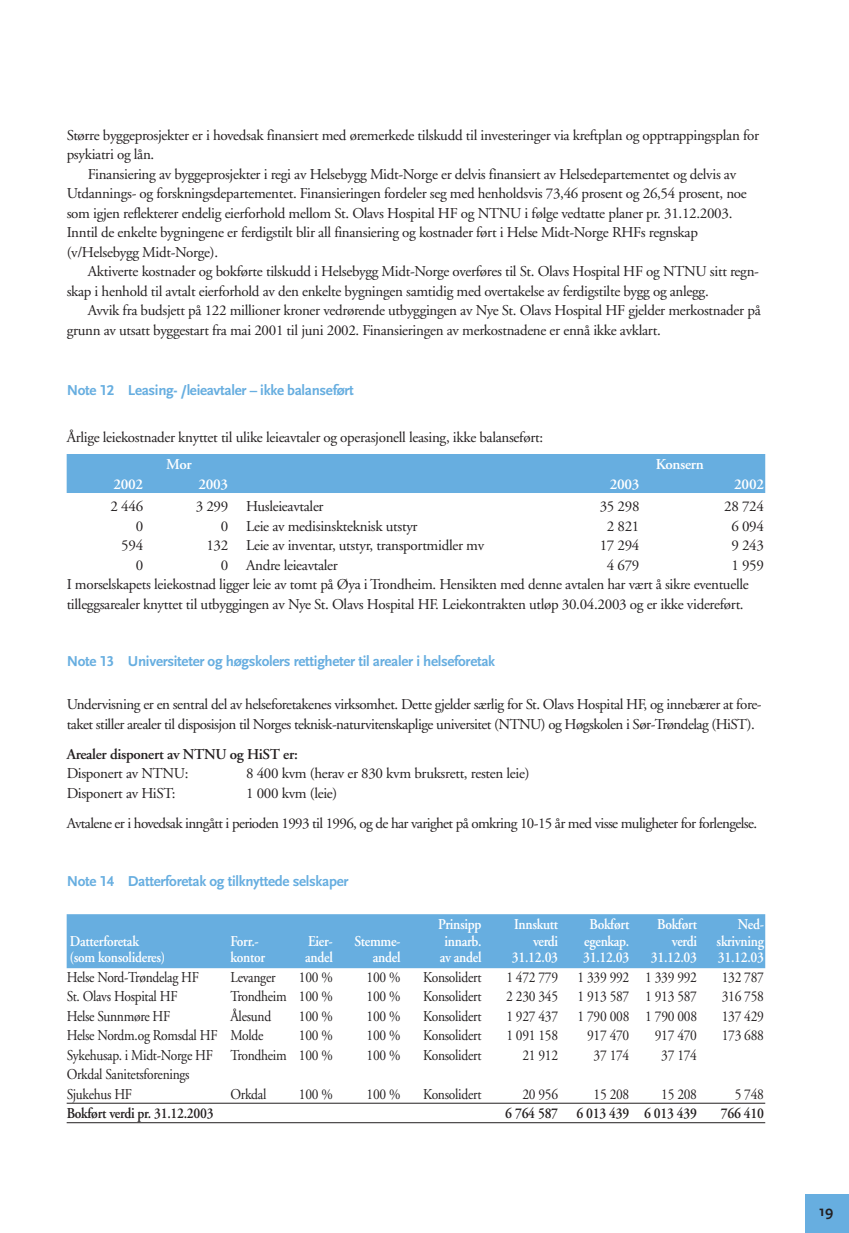
<style>
.page{position:relative;width:849px;height:1233px;background:#fff}
.page>*{position:absolute;margin:0;border:0;box-sizing:border-box;transform-origin:0 0}
.t1{font:15px/19.5px "Adobe Garamond";letter-spacing:-.02em;color:#231f20}
.t2{font:15px/19.5px "Adobe Garamond";letter-spacing:-.02em;color:#231f20;scale:.9 1}
.t3{font:600 15px "Adobe Garamond";letter-spacing:-.02em;color:#fff;scale:.9 1}
.t4{font:700 15px "Scala Sans LF";letter-spacing:-.02em;color:#67aee0}
.t5{font:15px/30px "Adobe Garamond";letter-spacing:-.04em;color:#231f20}
.t6{font:600 15px "Adobe Garamond";letter-spacing:-.02em;color:#231f20;scale:.9 1}
.t7{font:600 15px/19.5px "Adobe Garamond";letter-spacing:-.02em;color:#231f20}
.t8{font:600 15px "Adobe Garamond";letter-spacing:-.02em;color:#fff}
.t9{font:700 15px "Scala Sans";color:#231f20}
.s1{font-weight:600;color:#fff}
.s2{font-weight:400}
</style>
<div class="page">
<div style="left:805px;top:1195px;width:44px;height:38px;background:#67aee0"></div>
<div style="left:67px;top:454px;width:698px;height:39px;background:#67aee0"></div>
<div style="left:67px;top:914px;width:698px;height:54px;background:#67aee0"></div>
<hr style="left:67px;top:1103px;width:698px;height:1px;background:#231f20">
<hr style="left:67px;top:1122px;width:698px;height:1px;background:#231f20">
<p class="t1" style="left:67px;top:127px;width:694px">Større byggeprosjekter er i hovedsak finansiert med øremerkede tilskudd til investeringer via kreftplan og opptrappingsplan for</p>
<p class="t1" style="left:67px;top:146px;width:89px">psykiatri og lån.</p>
<p class="t1" style="left:88px;top:166px;width:650px">Finansiering av byggeprosjekter i regi av Helsebygg Midt-Norge er delvis finansiert av Helsedepartementet og delvis av</p>
<p class="t1" style="left:67px;top:185px;width:682px">Utdannings- og forskningsdepartementet. Finansieringen fordeler seg med henholdsvis 73,46 prosent og 26,54 prosent, noe</p>
<p class="t1" style="left:67px;top:205px;width:667px">som igjen reflekterer endelig eierforhold mellom St. Olavs Hospital HF og NTNU i følge vedtatte planer pr. 31.12.2003.</p>
<p class="t1" style="left:67px;top:224px;width:633px">Inntil de enkelte bygningene er ferdigstilt blir all finansiering og kostnader ført i Helse Midt-Norge RHFs regnskap</p>
<p class="t1" style="left:67px;top:244px;width:153px">(v/Helsebygg Midt-Norge).</p>
<p class="t1" style="left:88px;top:263px;width:673px">Aktiverte kostnader og bokførte tilskudd i Helsebygg Midt-Norge overføres til St. Olavs Hospital HF og NTNU sitt regn-</p>
<p class="t1" style="left:67px;top:283px;width:644px">skap i henhold til avtalt eierforhold av den enkelte bygningen samtidig med overtakelse av ferdigstilte bygg og anlegg.</p>
<p class="t1" style="left:88px;top:302px;width:674px">Avvik fra budsjett på 122 millioner kroner vedrørende utbyggingen av Nye St. Olavs Hospital HF gjelder merkostnader på</p>
<p class="t1" style="left:67px;top:322px;width:596px">grunn av utsatt byggestart fra mai 2001 til juni 2002. Finansieringen av merkostnadene er ennå ikke avklart.</p>
<p class="t4" style="left:67px;top:384px;width:289px">Note 12 Leasing- /leieavtaler – ikke balanseført</p>
<p class="t1" style="left:166px;top:425px;width:378px;line-height:27px;text-indent:-100px">Årlige leiekostnader knyttet til ulike leieavtaler og operasjonell leasing, ikke balanseført:<br><span class="s1">Mor</span></p>
<p class="t8" style="left:656px;top:458px;width:50px">Konsern</p>
<p class="t8" style="left:114px;top:478px;width:31px">2002</p>
<p class="t8" style="left:199px;top:478px;width:31px">2003</p>
<p class="t8" style="left:610px;top:478px;width:31px">2003</p>
<p class="t8" style="left:734px;top:478px;width:31px">2002</p>
<p class="t1" style="left:111px;top:498px;width:34px">2 446</p>
<p class="t1" style="left:196px;top:498px;width:129px">3 299 Husleieavtaler</p>
<p class="t1" style="left:600px;top:498px;width:41px">35 298</p>
<p class="t1" style="left:724px;top:498px;width:41px">28 724</p>
<p class="t1" style="left:136px;top:518px;width:9px">0</p>
<p class="t1" style="left:221px;top:518px;width:198px">0 Leie av medisinskteknisk utstyr</p>
<p class="t1" style="left:607px;top:518px;width:34px">2 821</p>
<p class="t1" style="left:731px;top:518px;width:34px">6 094</p>
<p class="t1" style="left:121px;top:537px;width:23px">594</p>
<p class="t1" style="left:206px;top:537px;width:279px">132 Leie av inventar, utstyr, transportmidler mv</p>
<p class="t1" style="left:600px;top:537px;width:41px">17 294</p>
<p class="t1" style="left:731px;top:537px;width:34px">9 243</p>
<p class="t1" style="left:136px;top:557px;width:9px">0</p>
<p class="t1" style="left:221px;top:557px;width:119px">0 Andre leieavtaler</p>
<p class="t1" style="left:607px;top:557px;width:34px">4 679</p>
<p class="t1" style="left:67px;top:557px;width:699px;text-indent:665px">1 959<br>I morselskapets leiekostnad ligger leie av tomt på Øya i Trondheim. Hensikten med denne avtalen har vært å sikre eventuelle tilleggsarealer knyttet til utbyggingen av Nye St. Olavs Hospital HF. Leiekontrakten utløp 30.04.2003 og er ikke videreført.</p>
<p class="t4" style="left:67px;top:656px;width:430px">Note 13 Universiteter og høgskolers rettigheter til arealer i helseforetak</p>
<p class="t1" style="left:67px;top:696px;width:697px">Undervisning er en sentral del av helseforetakenes virksomhet. Dette gjelder særlig for St. Olavs Hospital HF, og innebærer at fore&shy;taket stiller arealer til disposisjon til Norges teknisk-naturvitenskaplige universitet (NTNU) og Høgskolen i Sør-Trøndelag (HiST).</p>
<p class="t7" style="left:67px;top:746px;width:233px">Arealer disponert av NTNU og HiST er:<br><span class="s2">Disponert av NTNU:</span></p>
<p class="t1" style="left:246px;top:765px;width:285px">8 400 kvm (herav er 830 kvm bruksrett, resten leie)</p>
<p class="t5" style="left:67px;top:779px;width:692px;text-indent:179px">1 000 kvm (leie)<br>Avtalene er i hovedsak inngått i perioden 1993 til 1996, og de har varighet på omkring 10-15 år med visse muligheter for forlengelse.</p>
<p class="t1" style="left:67px;top:785px;width:111px">Disponert av HiST:</p>
<p class="t4" style="left:67px;top:876px;width:283px">Note 14 Datterforetak og tilknyttede selskaper</p>
<p class="t3" style="left:438px;top:919px;width:50px">Prinsipp</p>
<p class="t3" style="left:514px;top:919px;width:50px">Innskutt</p>
<p class="t3" style="left:590px;top:919px;width:46px">Bokført</p>
<p class="t3" style="left:657px;top:919px;width:46px">Bokført</p>
<p class="t3" style="left:738px;top:919px;width:30px">Ned-</p>
<p class="t3" style="left:70px;top:935px;width:78px">Datterforetak</p>
<p class="t3" style="left:231px;top:935px;width:33px">Forr.-</p>
<p class="t3" style="left:308px;top:935px;width:29px">Eier-</p>
<p class="t3" style="left:355px;top:935px;width:53px">Stemme-</p>
<p class="t3" style="left:445px;top:935px;width:43px">innarb.</p>
<p class="t3" style="left:533px;top:935px;width:29px">verdi</p>
<p class="t3" style="left:584px;top:935px;width:52px">egenkap.</p>
<p class="t3" style="left:672px;top:935px;width:29px">verdi</p>
<p class="t3" style="left:717px;top:935px;width:54px">skrivning</p>
<p class="t3" style="left:70px;top:952px;width:107px">(som konsolideres)</p>
<p class="t3" style="left:231px;top:952px;width:40px">kontor</p>
<p class="t3" style="left:305px;top:952px;width:32px">andel</p>
<p class="t3" style="left:373px;top:952px;width:32px">andel</p>
<p class="t3" style="left:440px;top:952px;width:48px">av andel</p>
<p class="t3" style="left:512px;top:952px;width:53px">31.12.03</p>
<p class="t3" style="left:583px;top:952px;width:53px">31.12.03</p>
<p class="t3" style="left:651px;top:952px;width:53px">31.12.03</p>
<p class="t3" style="left:718px;top:952px;width:53px">31.12.03</p>
<p class="t2" style="left:67px;top:969px;width:149px">Helse Nord-Trøndelag HF</p>
<p class="t2" style="left:231px;top:969px;width:52px">Levanger</p>
<p class="t2" style="left:299px;top:969px;width:39px">100 %</p>
<p class="t2" style="left:367px;top:969px;width:39px">100 %</p>
<p class="t2" style="left:423px;top:969px;width:66px">Konsolidert</p>
<p class="t2" style="left:506px;top:969px;width:59px">1 472 779</p>
<p class="t2" style="left:578px;top:969px;width:134px">1 339 992 1 339 992</p>
<p class="t2" style="left:722px;top:969px;width:48px">132 787</p>
<p class="t2" style="left:67px;top:988px;width:125px">St. Olavs Hospital HF</p>
<p class="t2" style="left:231px;top:988px;width:115px">Trondheim 100 %</p>
<p class="t2" style="left:367px;top:988px;width:39px">100 %</p>
<p class="t2" style="left:423px;top:988px;width:66px">Konsolidert</p>
<p class="t2" style="left:506px;top:988px;width:59px">2 230 345</p>
<p class="t2" style="left:578px;top:988px;width:134px">1 913 587 1 913 587</p>
<p class="t2" style="left:722px;top:988px;width:48px">316 758</p>
<p class="t2" style="left:67px;top:1008px;width:117px">Helse Sunnmøre HF</p>
<p class="t2" style="left:231px;top:1008px;width:47px">Ålesund</p>
<p class="t2" style="left:299px;top:1008px;width:39px">100 %</p>
<p class="t2" style="left:367px;top:1008px;width:39px">100 %</p>
<p class="t2" style="left:423px;top:1008px;width:66px">Konsolidert</p>
<p class="t2" style="left:506px;top:1008px;width:59px">1 927 437</p>
<p class="t2" style="left:578px;top:1008px;width:134px">1 790 008 1 790 008</p>
<p class="t2" style="left:722px;top:1008px;width:48px">137 429</p>
<p class="t2" style="left:67px;top:1027px;width:220px">Helse Nordm.og Romsdal HF Molde</p>
<p class="t2" style="left:299px;top:1027px;width:39px">100 %</p>
<p class="t2" style="left:367px;top:1027px;width:39px">100 %</p>
<p class="t2" style="left:423px;top:1027px;width:66px">Konsolidert</p>
<p class="t2" style="left:506px;top:1027px;width:59px">1 091 158</p>
<p class="t2" style="left:587px;top:1027px;width:48px">917 470</p>
<p class="t2" style="left:655px;top:1027px;width:48px">917 470</p>
<p class="t2" style="left:722px;top:1027px;width:48px">173 688</p>
<p class="t2" style="left:67px;top:1047px;width:297px">Sykehusap. i Midt-Norge HF Trondheim 100 %</p>
<p class="t2" style="left:367px;top:1047px;width:39px">100 %</p>
<p class="t2" style="left:423px;top:1047px;width:66px">Konsolidert</p>
<p class="t2" style="left:522px;top:1047px;width:41px">21 912</p>
<p class="t2" style="left:594px;top:1047px;width:41px">37 174</p>
<p class="t2" style="left:661px;top:1047px;width:41px">37 174</p>
<p class="t2" style="left:67px;top:1066px;width:138px">Orkdal Sanitetsforenings<br>Sjukehus HF</p>
<p class="t2" style="left:231px;top:1086px;width:41px">Orkdal</p>
<p class="t2" style="left:299px;top:1086px;width:39px">100 %</p>
<p class="t2" style="left:367px;top:1086px;width:39px">100 %</p>
<p class="t2" style="left:423px;top:1086px;width:66px">Konsolidert</p>
<p class="t2" style="left:522px;top:1086px;width:41px">20 956</p>
<p class="t2" style="left:594px;top:1086px;width:41px">15 208</p>
<p class="t2" style="left:661px;top:1086px;width:41px">15 208</p>
<p class="t2" style="left:735px;top:1086px;width:34px">5 748</p>
<p class="t6" style="left:67px;top:1108px;width:165px">Bokført verdi pr. 31.12.2003</p>
<p class="t6" style="left:505px;top:1108px;width:215px">6 764 587 6 013 439 6 013 439</p>
<p class="t6" style="left:721px;top:1108px;width:49px">766 410</p>
<p class="t9" style="left:819px;top:1205px;width:16px">19</p>
</div>
